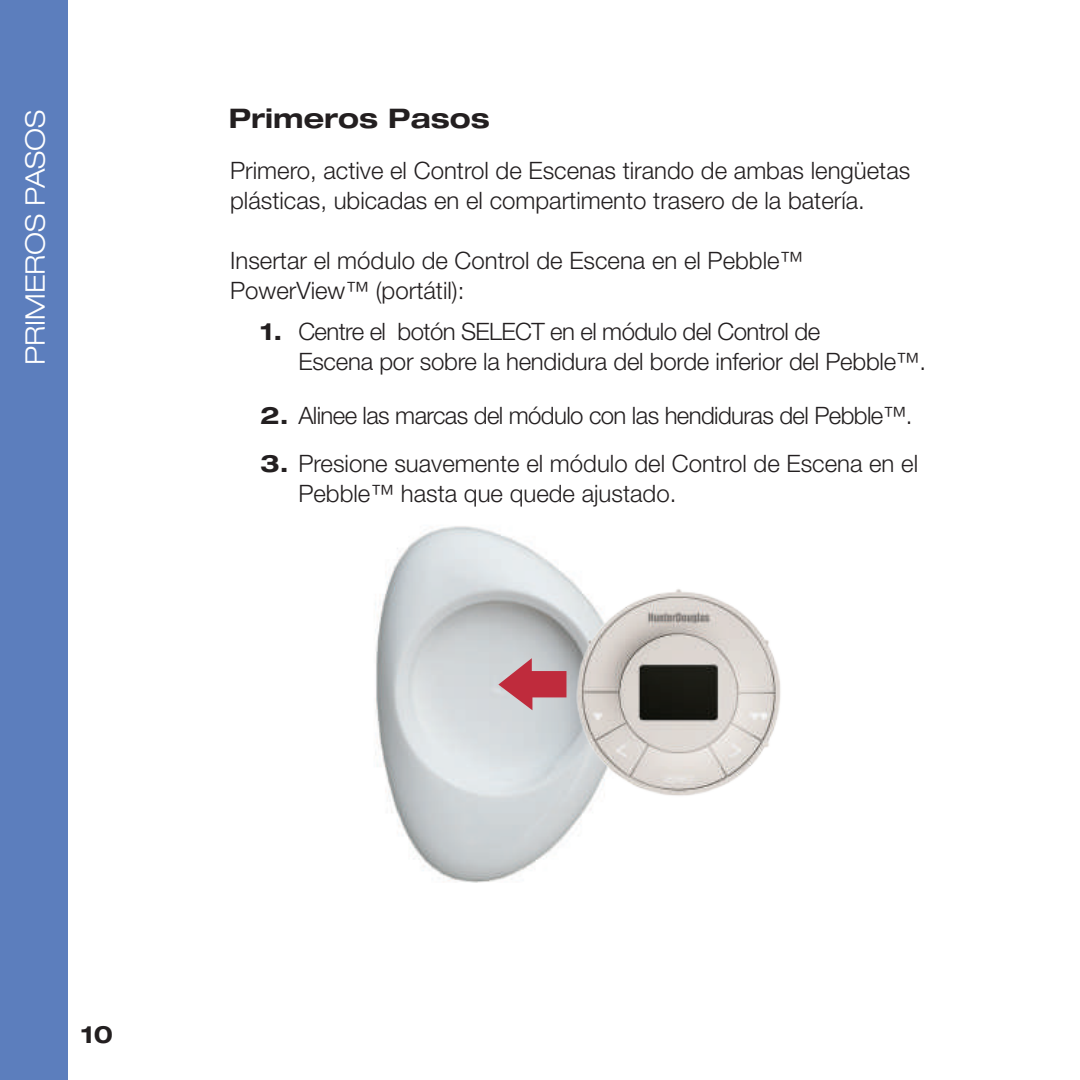
<style>
.page{position:relative;width:1080px;height:1080px;background:#fff}
.page>*{position:absolute;margin:0;border:0;box-sizing:border-box;transform-origin:0 0}
.t1{font:300 expanded 27px "Helvetica Neue LT Std";color:#fff}
.t2{font:700 expanded 27px "Helvetica Neue LT Std";color:#231f20}
.t3{font:300 24px/30px "Helvetica Neue LT Std";color:#231f20}
.t4{font:300 24px "Helvetica Neue LT Std";letter-spacing:-.025em;color:#231f20}
.t5{font:700 expanded 24px "Helvetica Neue LT Std";color:#231f20}
.s1{font-weight:700;font-stretch:expanded}
</style>
<div class="page">
<img style="left:375px;top:526px;width:191px;height:357px">
<svg style="left:498px;top:658px;width:58px;height:52px;background:#c67e88"></svg>
<img style="left:556px;top:570px;width:225px;height:265px">
<div style="left:0;top:0;width:68px;height:1080px;background:#5c7ebd"></div>
<p class="t1" style="left:19px;top:365px;width:257px;rotate:-90deg">PRIMEROS PASOS</p>
<p class="t2" style="left:229px;top:101px;width:263px">Primeros Pasos</p>
<p class="t3" style="left:230px;top:155px;width:682px">Primero, active el Control de Escenas tirando de ambas lengüetas plásticas, ubicadas en el compartimento trasero de la batería.</p>
<p class="t3" style="left:230px;top:245px;width:575px">Insertar el módulo de Control de Escena en el Pebble™<br>PowerView™ (portátil):</p>
<p class="t3" style="left:298px;top:316px;width:629px">Centre el botón SELECT en el módulo del Control de<br>Escena por sobre la hendidura del borde inferior del Pebble™.</p>
<p class="t4" style="left:260px;top:401px;width:654px"><span class="s1">2.</span> Alinee las marcas del módulo con las hendiduras del Pebble™.</p>
<p class="t3" style="left:298px;top:448px;width:621px;text-indent:-38px"><span class="s1">3.</span> Presione suavemente el módulo del Control de Escena en el<br>Pebble™ hasta que quede ajustado.</p>
<p class="t5" style="left:260px;top:317px;width:24px">1.</p>
<p class="t5" style="left:81px;top:1020px;width:34px">10</p>
</div>
